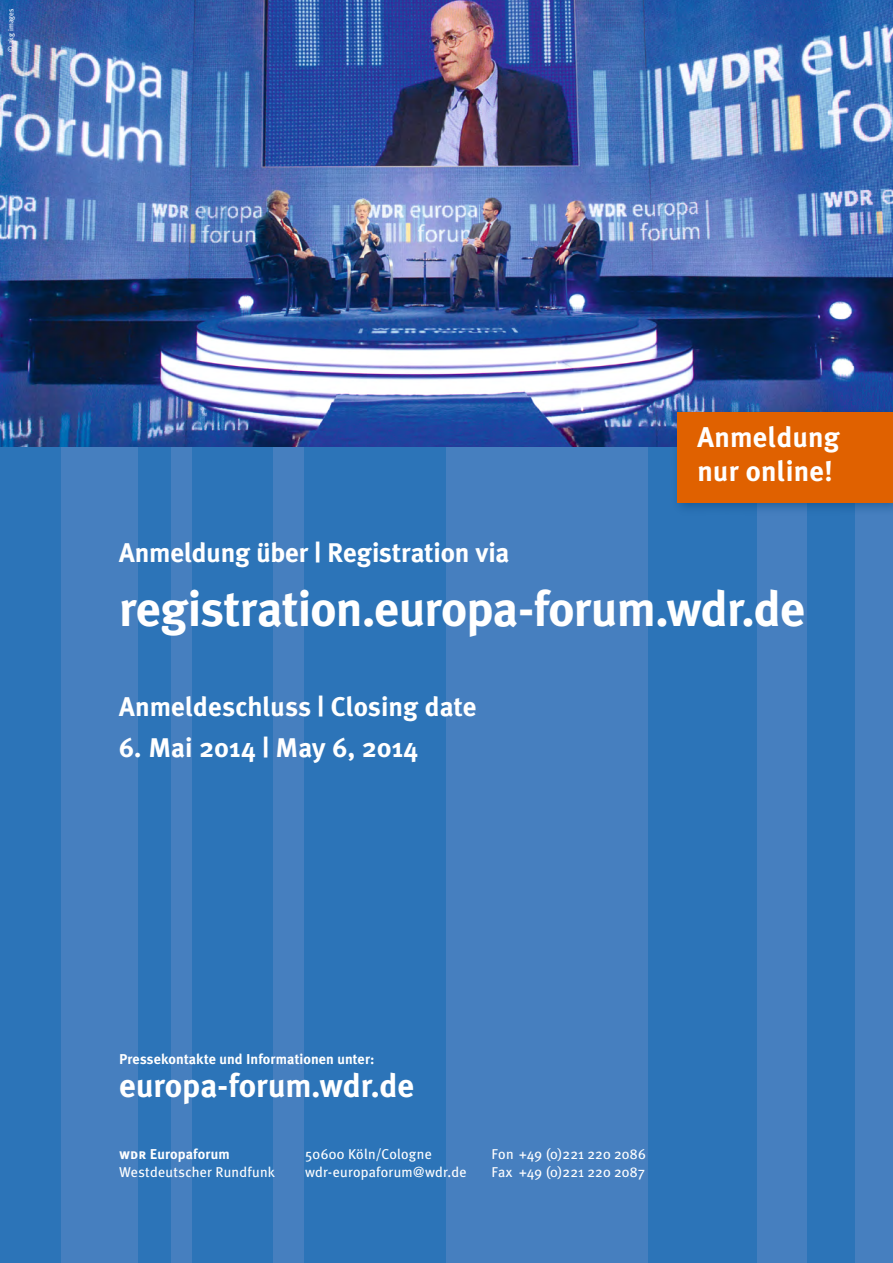
<style>
.page{position:relative;width:893px;height:1263px;background:#467fbf}
.page>*{position:absolute;margin:0;border:0;box-sizing:border-box;transform-origin:0 0}
.t1{font:700 49.5px "Meta Plus";letter-spacing:-.015em;color:#fff}
.t2{font:700 33px "Meta Plus";color:#fff}
.t3{font:700 28.5px/34.5px "Meta Plus";letter-spacing:.01em;color:#fff}
.t4{font:700 27px "Meta Plus";color:#fff}
.t5{font:14.25px/18px "Meta Plus";letter-spacing:.01em;color:#fff}
.t6{font:700 14.25px "Meta Plus";letter-spacing:.005em;color:#fff}
.t7{font:7.5px "Meta Plus";color:#fff}
.s1{font-family:"Meta Plus Bold Caps"}
.s2{font-weight:700}
</style>
<div class="page">
<div style="left:0;top:446px;width:61px;height:817px;background:#2672b7"></div>
<div style="left:192px;top:446px;width:80px;height:817px;background:#2672b7"></div>
<div style="left:304px;top:446px;width:142px;height:817px;background:#2672b7"></div>
<div style="left:138px;top:446px;width:32px;height:817px;background:#2672b7"></div>
<div style="left:648px;top:446px;width:108px;height:817px;background:#2672b7"></div>
<div style="left:807px;top:446px;width:47px;height:817px;background:#2672b7"></div>
<img style="left:0;top:0;width:893px;height:446px">
<div style="left:670px;top:405px;width:223px;height:111px;background:#00437c;opacity:.5"></div>
<div style="left:677px;top:412px;width:216px;height:90px;background:#e06100"></div>
<p class="t7" style="left:7px;top:52px;width:45px;rotate:-90deg">© akg images</p>
<h3 class="t3" style="left:697px;top:419px;width:144px">Anmeldung nur online!</h3>
<h3 class="t4" style="left:119px;top:537px;width:392px">Anmeldung über | Registration via</h3>
<h1 class="t1" style="left:119px;top:580px;width:688px">registration.europa-forum.wdr.de</h1>
<h3 class="t4" style="left:119px;top:691px;width:359px">Anmeldeschluss | Closing date</h3>
<h3 class="t4" style="left:119px;top:731px;width:301px">6. Mai 2014 | May 6, 2014</h3>
<p class="t6" style="left:119px;top:1051px;width:257px">Pressekontakte und Informationen unter:</p>
<h2 class="t2" style="left:119px;top:1067px;width:297px">europa-forum.wdr.de</h2>
<p class="t5" style="left:119px;top:1145px;width:157px"><span class="s1">wdr</span> <span class="s2">Europaforum<br></span>Westdeutscher Rundfunk</p>
<p class="t5" style="left:305px;top:1145px;width:163px">50600 Köln/Cologne wdr-europaforum@wdr.de</p>
<p class="t5" style="left:491px;top:1145px;width:156px">Fon +49 (0)221 220 2086<br>Fax +49 (0)221 220 2087</p>
</div>
